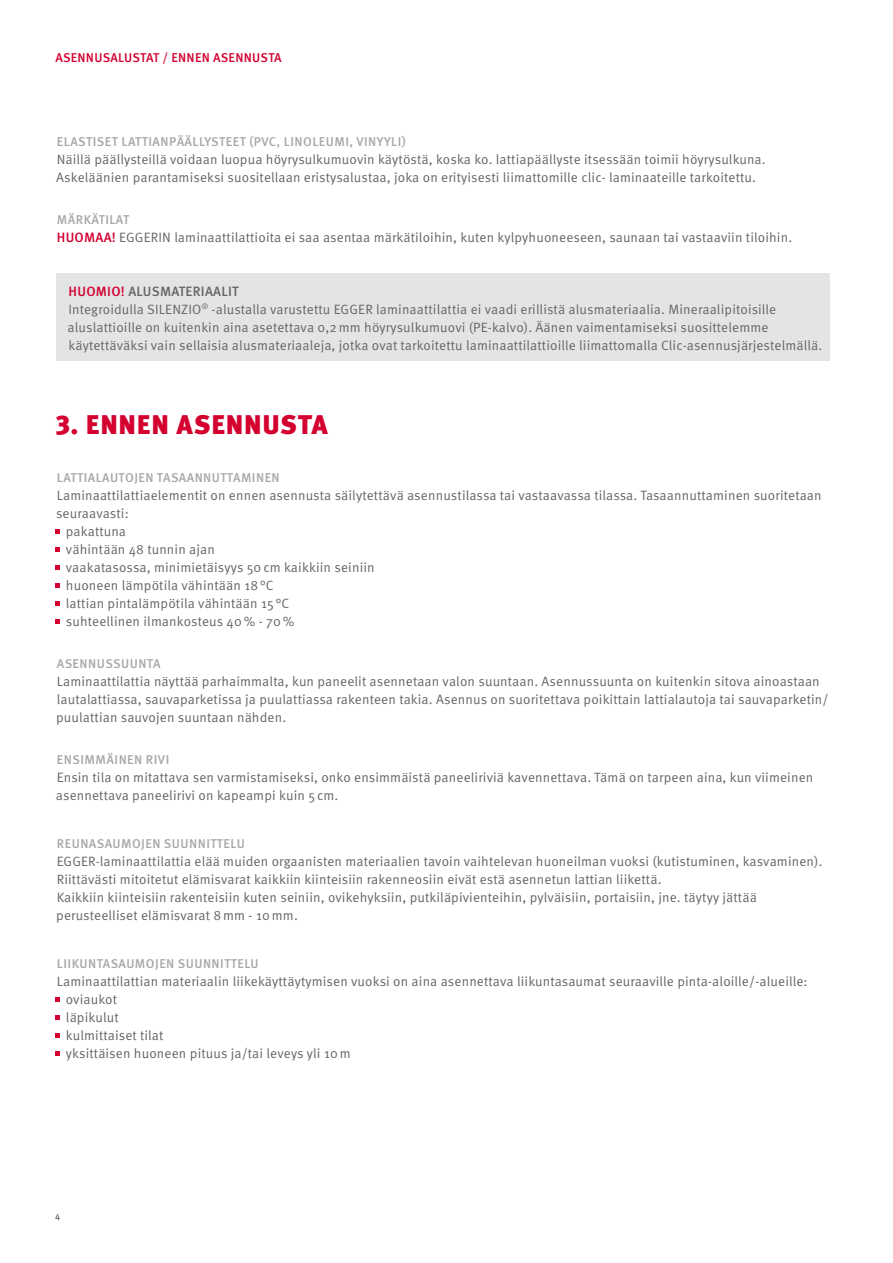
<style>
.page{position:relative;width:893px;height:1263px;background:#fff}
.page>*{position:absolute;margin:0;border:0;box-sizing:border-box;transform-origin:0 0}
.t1{font:900 27px "Meta Pro";letter-spacing:.025em;color:#d30030}
.t2{font:13.5px/18px "Meta Pro";letter-spacing:.01em;color:#646567}
.t3{font:500 13.5px "Meta Pro";color:#d30030}
.t4{font:500 12.75px "Meta Pro";letter-spacing:.035em;color:#a7a8aa}
.t5{font:500 12.75px "Meta Pro";letter-spacing:.02em;color:#d30030}
.t6{font:500 9px "Meta Pro";color:#646567}
.s1{font-weight:500;color:#d30030}
.s2{font-weight:500}
</style>
<div class="page">
<svg style="left:55px;top:529px;width:5px;height:5px"></svg>
<svg style="left:55px;top:547px;width:5px;height:5px"></svg>
<svg style="left:55px;top:565px;width:5px;height:5px"></svg>
<svg style="left:55px;top:583px;width:5px;height:5px"></svg>
<svg style="left:55px;top:601px;width:5px;height:5px"></svg>
<svg style="left:55px;top:619px;width:5px;height:5px"></svg>
<svg style="left:55px;top:997px;width:5px;height:5px"></svg>
<svg style="left:55px;top:1015px;width:5px;height:5px"></svg>
<svg style="left:55px;top:1033px;width:5px;height:5px"></svg>
<svg style="left:55px;top:1051px;width:5px;height:5px"></svg>
<div style="left:56px;top:273px;width:773px;height:88px;background:#e3e4e4"></div>
<p class="t5" style="left:55px;top:49px;width:228px">ASENNUSALUSTAT / ENNEN ASENNUSTA</p>
<p class="t4" style="left:57px;top:133px;width:235px">ELASTISET LATTIANPÄÄLLYSTEET (PVC, LINOLEUMI</p>
<p class="t4" style="left:349px;top:133px;width:15px">, VINYYLI</p>
<p class="t4" style="left:402px;top:133px;width:6px">)</p>
<p class="t2" style="left:56px;top:150px;width:711px">Näillä päällysteillä voidaan luopua höyrysulkumuovin käytöstä, koska ko. lattiapäällyste itsessään toimii höyrysulkuna.<br>Askeläänien parantamiseksi suositellaan eristysalustaa, joka on erityisesti liimattomille clic- laminaateille tarkoitettu.</p>
<p class="t4" style="left:57px;top:211px;width:74px">MÄRKÄTILAT</p>
<p class="t2" style="left:57px;top:228px;width:737px"><span class="s1">HUOMAA!</span> EGGERIN laminaattilattioita ei saa asentaa märkätiloihin, kuten kylpyhuoneeseen, saunaan tai vastaaviin tiloihin.</p>
<p class="t2" style="left:68px;top:282px;width:756px;text-indent:53px"><span class="s1">!</span> <span class="s2">ALUSMATERIAALIT<br></span>Integroidulla SILENZIO<sup>®</sup> -alustalla varustettu EGGER laminaattilattia ei vaadi erillistä alusmateriaalia. Mineraalipitoisille aluslattioille on kuitenkin aina asetettava 0,2 mm höyrysulkumuovi (PE-kalvo). Äänen vaimentamiseksi suosittelemme käytettäväksi vain sellaisia alusmateriaaleja, jotka ovat tarkoitettu laminaattilattioille liimattomalla Clic-asennusjärjestelmällä.</p>
<p class="t3" style="left:69px;top:282px;width:19px">HUOMIO</p>
<h1 class="t1" style="left:55px;top:407px;width:274px">3. ENNEN ASENNUSTA</h1>
<p class="t4" style="left:57px;top:469px;width:224px">LATTIALAUTOJEN TASAANNUTTAMINEN</p>
<p class="t2" style="left:57px;top:486px;width:767px">Laminaattilattiaelementit on ennen asennusta säilytettävä asennustilassa tai vastaavassa tilassa. Tasaannuttaminen suoritetaan</p>
<p class="t2" style="left:56px;top:504px;width:74px">seuraavasti:</p>
<p class="t2" style="left:66px;top:522px;width:62px">pakattuna</p>
<p class="t2" style="left:66px;top:540px;width:151px">vähintään 48 tunnin ajan</p>
<p class="t2" style="left:66px;top:558px;width:310px">vaakatasossa, minimietäisyys 50 cm kaikkiin seiniin</p>
<p class="t2" style="left:66px;top:576px;width:209px">huoneen lämpötila vähintään 18 °C</p>
<p class="t2" style="left:66px;top:594px;width:225px">lattian pintalämpötila vähintään 15 °C</p>
<p class="t2" style="left:66px;top:612px;width:230px">suhteellinen ilmankosteus 40 % - 70 %</p>
<p class="t4" style="left:57px;top:655px;width:105px">ASENNUSSUUNTA</p>
<p class="t2" style="left:56px;top:672px;width:774px">Laminaattilattia näyttää parhaimmalta, kun paneelit asennetaan valon suuntaan. Asennussuunta on kuitenkin sitova ainoastaan lautalattiassa, sauvaparketissa ja puulattiassa rakenteen takia. Asennus on suoritettava poikittain lattialautoja tai sauvaparketin/ puulattian sauvojen suuntaan nähden.</p>
<p class="t4" style="left:57px;top:751px;width:114px">ENSIMMÄINEN RIVI</p>
<p class="t2" style="left:56px;top:768px;width:759px">Ensin tila on mitattava sen varmistamiseksi, onko ensimmäistä paneeliriviä kavennettava. Tämä on tarpeen aina, kun viimeinen asennettava paneelirivi on kapeampi kuin 5 cm.</p>
<p class="t4" style="left:57px;top:835px;width:189px">REUNASAUMOJEN SUUNNITTELU</p>
<p class="t2" style="left:56px;top:852px;width:768px">EGGER-laminaattilattia elää muiden orgaanisten materiaalien tavoin vaihtelevan huoneilman vuoksi (kutistuminen, kasvaminen).<br>Riittävästi mitoitetut elämisvarat kaikkiin kiinteisiin rakenneosiin eivät estä asennetun lattian liikettä.<br>Kaikkiin kiinteisiin rakenteisiin kuten seiniin, ovikehyksiin, putkiläpivienteihin, pylväisiin, portaisiin, jne. täytyy jättää perusteelliset elämisvarat 8 mm - 10 mm.</p>
<p class="t4" style="left:57px;top:955px;width:203px">LIIKUNTASAUMOJEN SUUNNITTELU</p>
<p class="t2" style="left:66px;top:972px;width:743px;text-indent:-9px">Laminaattilattian materiaalin liikekäyttäytymisen vuoksi on aina asennettava liikuntasaumat seuraaville pinta-aloille/-alueille: oviaukot<br>läpikulut<br>kulmittaiset tilat<br>yksittäisen huoneen pituus ja/tai leveys yli 10 m</p>
<p class="t6" style="left:55px;top:1211px;width:7px">4</p>
</div>
